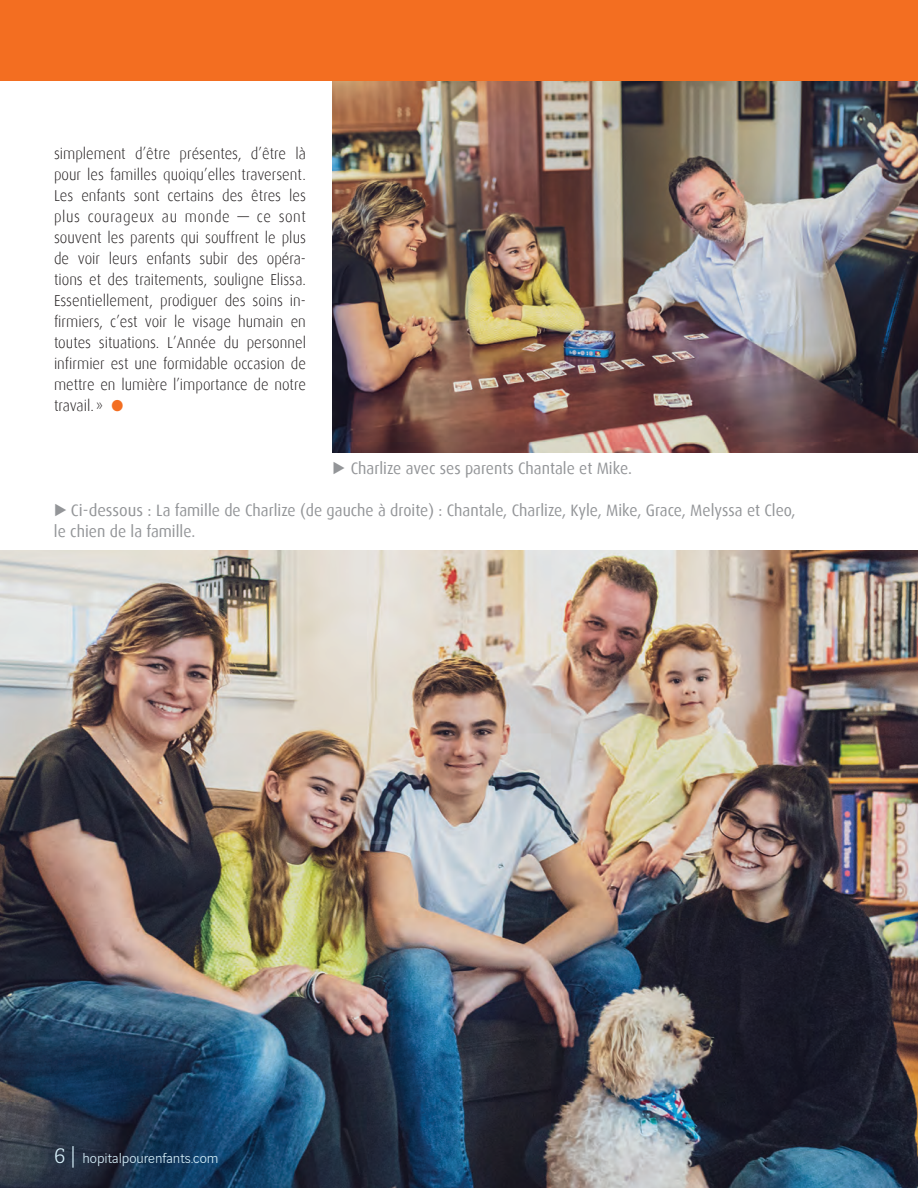
<style>
.page{position:relative;width:918px;height:1188px;background:#fff}
.page>*{position:absolute;margin:0;border:0;box-sizing:border-box;transform-origin:0 0}
.t1{font:16.5px/21px "Dax";color:#939598}
.t2{font:16.5px "Dax";color:#939598;scale:.95 1}
.t3{font:300 15.75px/21px "Dax";color:#231f20;text-align:justify;scale:.95 1}
.t4{font:300 15px "Vinci Sans";color:#d8f1fb}
.s1{color:#f36e21}
.s2{font-family:"Lucida Grande";font-weight:700;font-size:15px}
.s3{font-family:"Vinci Serif";font-size:22.5px}
.s4{font-size:22.5px}
</style>
<div class="page">
<img style="left:333px;top:81px;width:585px;height:372px">
<img style="left:0;top:551px;width:918px;height:637px">
<div style="left:0;top:0;width:918px;height:81px;background:#f36e21"></div>
<p class="t3" style="left:54px;top:143px;width:267px">simplement d’être présentes, d’être là pour les familles quoiqu’elles traversent.<br>Les enfants sont certains des êtres les plus courageux au monde — ce sont souvent les parents qui souffrent le plus de voir leurs enfants subir des opéra&shy;tions et des traitements, souligne Elissa.<br>Essentiellement, prodiguer des soins in&shy;firmiers, c’est voir le visage humain en toutes situations. L’Année du personnel infirmier est une formidable occasion de mettre en lumière l’importance de notre travail. » <span class="s1">●</span></p>
<p class="t2" style="left:333px;top:459px;width:317px"><span class="s2">▶</span> Charlize avec ses parents Chantale et Mike.</p>
<p class="t1" style="left:54px;top:500px;width:743px"><span class="s2">▶</span> Ci-dessous : La famille de Charlize (de gauche à droite) : Chantale, Charlize, Kyle, Mike, Grace, Melyssa et Cleo, le chien de la famille.</p>
<p class="t4" style="left:54px;top:1148px;width:166px"><span class="s3">6</span> <span class="s4">|</span> hopitalpourenfants.com</p>
</div>
